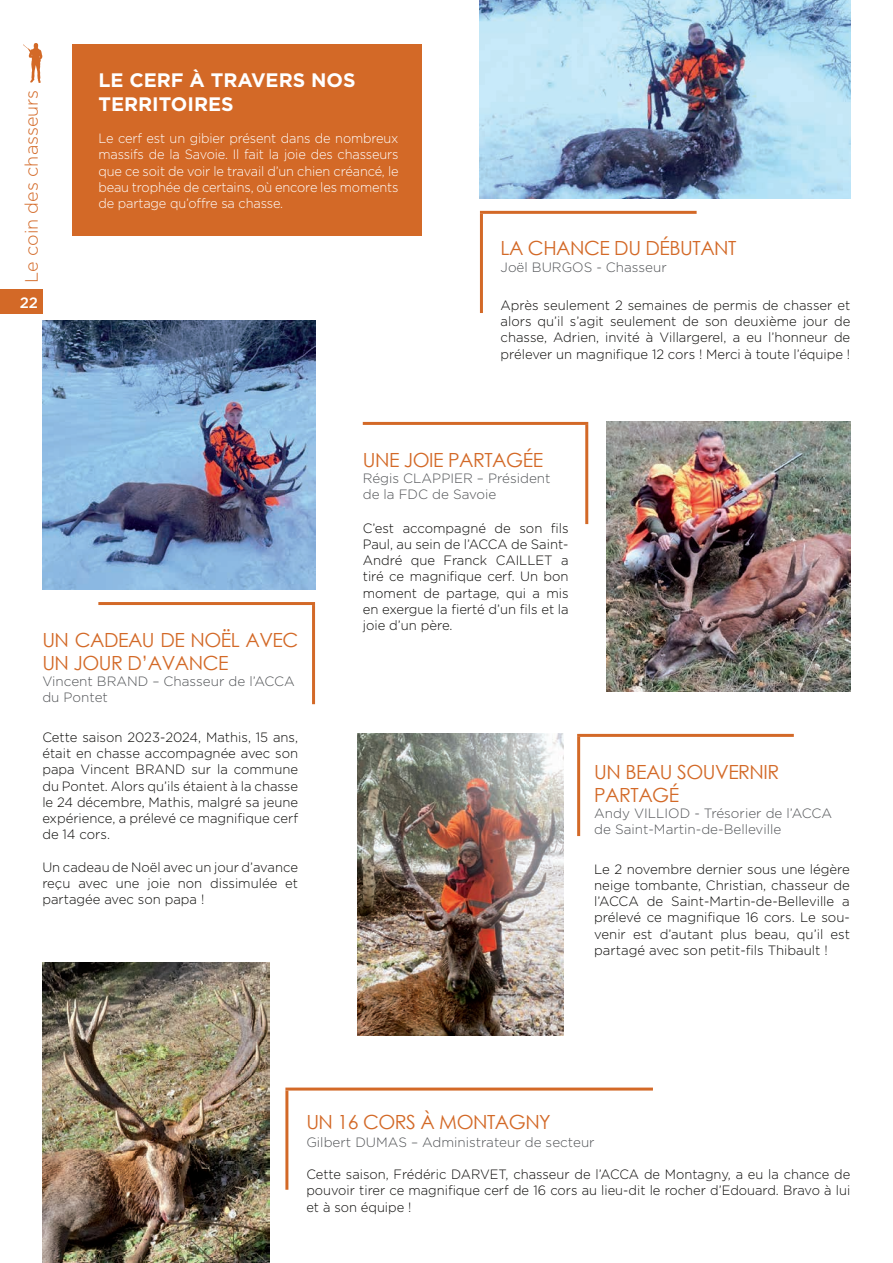
<style>
.page{position:relative;width:893px;height:1263px;background:#fff}
.page>*{position:absolute;margin:0;border:0;box-sizing:border-box;transform-origin:0 0}
.t1{font:19.5px/23.4px "Century Gothic";letter-spacing:-.025em;color:#d36927}
.t2{font:700 19.5px/23.4px "Gotham";color:#fff}
.t3{font:300 18px "Gotham";color:#d36927}
.t4{font:500 15px "Gotham";color:#fff}
.t5{font:300 13.5px/16.2px "Gotham";color:#0b0a08;text-align:justify}
.t6{font:300 13.5px/16.2px "Gotham";letter-spacing:-.01em;color:#fff;text-align:justify;scale:.95 1}
.t7{font:300 13.5px/16.2px "Gotham";color:#525457}
.t8{font:300 13.5px/16.2px "Gotham";color:#0b0a08;text-align:justify;scale:.96 1}
</style>
<div class="page">
<div style="left:0;top:289px;width:42px;height:25px;background:#d36927"></div>
<svg style="left:23px;top:43px;width:19px;height:40px"></svg>
<div style="left:72px;top:44px;width:350px;height:192px;background:#d36927"></div>
<hr style="left:98px;top:602px;width:217px;height:3px;background:#d36927">
<hr style="left:312px;top:605px;width:3px;height:99px;background:#d36927">
<hr style="left:577px;top:734px;width:217px;height:3px;background:#d36927">
<hr style="left:577px;top:737px;width:3px;height:99px;background:#d36927">
<hr style="left:363px;top:422px;width:225px;height:3px;background:#d36927">
<hr style="left:585px;top:425px;width:3px;height:99px;background:#d36927">
<hr style="left:480px;top:211px;width:217px;height:3px;background:#d36927">
<hr style="left:480px;top:214px;width:3px;height:99px;background:#d36927">
<hr style="left:285px;top:1087px;width:368px;height:3px;background:#d36927">
<hr style="left:285px;top:1090px;width:3px;height:100px;background:#d36927">
<img style="left:42px;top:320px;width:273px;height:270px">
<img style="left:357px;top:734px;width:207px;height:302px">
<img style="left:607px;top:422px;width:243px;height:269px">
<img style="left:480px;top:0;width:370px;height:198px">
<img style="left:42px;top:963px;width:227px;height:300px">
<h2 class="t3" style="left:20px;top:283px;width:195px;rotate:-90deg">Le coin des chasseurs</h2>
<p class="t4" style="left:20px;top:292px;width:20px">22</p>
<h1 class="t2" style="left:98px;top:69px;width:259px">LE CERF À TRAVERS NOS<br>TERRITOIRES</h1>
<p class="t6" style="left:98px;top:130px;width:317px">Le cerf est un gibier présent dans de nombreux massifs de la Savoie. Il fait la joie des chasseurs que ce soit de voir le travail d’un chien créancé, le beau trophée de certains, où encore les moments de partage qu’offre sa chasse.</p>
<h1 class="t1" style="left:501px;top:236px;width:237px">LA CHANCE DU DÉBUTANT</h1>
<p class="t7" style="left:501px;top:258px;width:168px">Joël BURGOS - Chasseur</p>
<p class="t5" style="left:501px;top:297px;width:351px">Après seulement 2 semaines de permis de chasser et alors qu’il s’agit seulement de son deuxième jour de chasse, Adrien, invité à Villargerel, a eu l’honneur de prélever un magnifique 12 cors ! Merci à toute l’équipe !</p>
<h1 class="t1" style="left:363px;top:447px;width:182px">UNE JOIE PARTAGÉE</h1>
<p class="t7" style="left:363px;top:469px;width:189px">Régis CLAPPIER – Président de la FDC de Savoie</p>
<h1 class="t1" style="left:42px;top:628px;width:258px">UN CADEAU DE NOËL AVEC<br>UN JOUR D’AVANCE</h1>
<p class="t7" style="left:42px;top:673px;width:254px">Vincent BRAND – Chasseur de l’ACCA du Pontet</p>
<p class="t5" style="left:363px;top:520px;width:207px">C’est accompagné de son fils Paul, au sein de l’ACCA de Saint-André que Franck CAILLET a tiré ce magnifique cerf. Un bon moment de partage, qui a mis en exergue la fierté d’un fils et la joie d’un père.</p>
<p class="t5" style="left:42px;top:729px;width:257px">Cette saison 2023-2024, Mathis, 15 ans, était en chasse accompagnée avec son papa Vincent BRAND sur la commune du Pontet. Alors qu’ils étaient à la chasse le 24 décembre, Mathis, malgré sa jeune expérience, a prélevé ce magnifique cerf de 14 cors.</p>
<p class="t5" style="left:42px;top:858px;width:257px">Un cadeau de Noël avec un jour d’avance reçu avec une joie non dissimulée et partagée avec son papa !</p>
<p class="t5" style="left:594px;top:861px;width:257px">Le 2 novembre dernier sous une légère neige tombante, Christian, chasseur de l’ACCA de Saint-Martin-de-Belleville a prélevé ce magnifique 16 cors. Le sou&shy;venir est d’autant plus beau, qu’il est partagé avec son petit-fils Thibault !</p>
<h1 class="t1" style="left:594px;top:759px;width:187px">UN BEAU SOUVERNIR<br>PARTAGÉ</h1>
<p class="t7" style="left:594px;top:805px;width:239px">Andy VILLIOD - Trésorier de l’ACCA de Saint-Martin-de-Belleville</p>
<h1 class="t1" style="left:306px;top:1110px;width:246px">UN 16 CORS À MONTAGNY</h1>
<p class="t7" style="left:306px;top:1133px;width:290px">Gilbert DUMAS – Administrateur de secteur</p>
<p class="t8" style="left:306px;top:1166px;width:568px">Cette saison, Frédéric DARVET, chasseur de l’ACCA de Montagny, a eu la chance de pouvoir tirer ce magnifique cerf de 16 cors au lieu-dit le rocher d’Edouard. Bravo à lui et à son équipe !</p>
</div>
